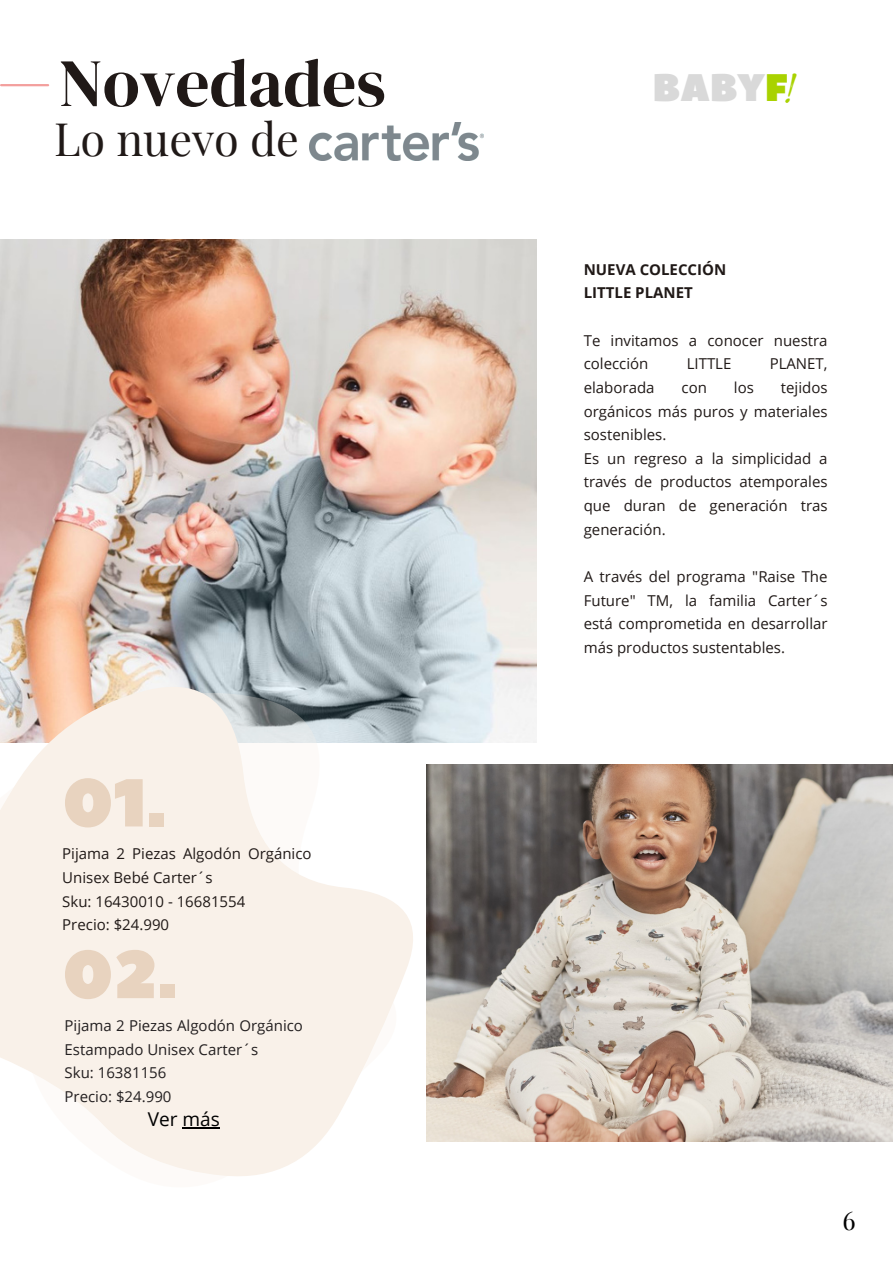
<style>
.page{position:relative;width:893px;height:1264px;background:#fff}
.page>*{position:absolute;margin:0;border:0;box-sizing:border-box;transform-origin:0 0}
.t1{font:67.5px "DM Serif Display";color:#201917}
.t2{font:67.5px "Peace Sans";color:#e8d3bf}
.t3{font:45px "Playfair Display";color:#201917}
.t4{font:38.25px "Peace Sans";color:#d9d9d9}
.t5{font:25.5px "Playfair Display";color:#000}
.t6{font:19.05px "Open Sans";color:#000}
.t7{font:15px/23.7px "Open Sans";color:#201917;text-align:justify}
.t8{font:15px/23.7px "Open Sans";color:#231f20}
.t9{font:700 15px "Open Sans";color:#201917}
.s1{color:#a9d200}
.s2{font-family:"Playlist Script";font-size:36.9px;color:#a9d200}
</style>
<div class="page">
<img style="left:426px;top:764px;width:466px;height:377px">
<hr style="left:1px;top:84px;width:47px;height:2px;background:#f39f9d">
<img style="left:310px;top:123px;width:173px;height:37px">
<img style="left:0;top:240px;width:536px;height:502px">
<svg style="left:0;top:676px;width:425px;height:311px"></svg>
<svg style="left:0;top:691px;width:399px;height:485px;fill:#f9f1e9"></svg>
<hr style="left:182px;top:1127px;width:38px;height:1px;background:#000">
<p class="t1" style="left:59px;top:36px;width:328px">Novedades</p>
<p class="t3" style="left:54px;top:107px;width:246px">Lo nuevo de</p>
<p class="t2" style="left:62px;top:758px;width:105px">01.</p>
<p class="t7" style="left:62px;top:841px;width:251px">Pijama 2 Piezas Algodón Orgánico<br>Unisex Bebé Carter´s</p>
<p class="t7" style="left:62px;top:888px;width:184px">Sku: 16430010 - 16681554</p>
<p class="t7" style="left:62px;top:912px;width:108px">Precio: $24.990</p>
<p class="t2" style="left:62px;top:929px;width:117px">02.</p>
<p class="t8" style="left:65px;top:1013px;width:240px">Pijama 2 Piezas Algodón Orgánico<br>Estampado Unisex Carter´s</p>
<p class="t8" style="left:65px;top:1060px;width:103px">Sku: 16381156</p>
<p class="t8" style="left:65px;top:1084px;width:108px">Precio: $24.990</p>
<p class="t6" style="left:148px;top:1105px;width:74px">Ver más</p>
<p class="t4" style="left:652px;top:62px;width:141px">BABY<span class="s1">F</span><span class="s2">!</span></p>
<p class="t9" style="left:583px;top:259px;width:144px">NUEVA COLECCIÓN</p>
<p class="t9" style="left:583px;top:282px;width:111px">LITTLE PLANET</p>
<p class="t7" style="left:583px;top:328px;width:245px">Te invitamos a conocer nuestra colección</p>
<p class="t7" style="left:686px;top:351px;width:46px">LITTLE</p>
<p class="t7" style="left:769px;top:351px;width:59px">PLANET,</p>
<p class="t7" style="left:583px;top:375px;width:245px;text-indent:197px">tejidos orgánicos más puros y materiales sostenibles.</p>
<p class="t7" style="left:583px;top:446px;width:245px">Es un regreso a la simplicidad a través de productos atemporales que duran de generación tras generación.</p>
<p class="t7" style="left:583px;top:564px;width:245px">A través del programa "Raise The Future" TM, la familia Carter´s está comprometida en desarrollar más productos sustentables.</p>
<p class="t7" style="left:583px;top:375px;width:72px">elaborada</p>
<p class="t7" style="left:681px;top:375px;width:27px">con</p>
<p class="t7" style="left:733px;top:375px;width:22px">los</p>
<p class="t5" style="left:842px;top:1202px;width:15px">6</p>
</div>
